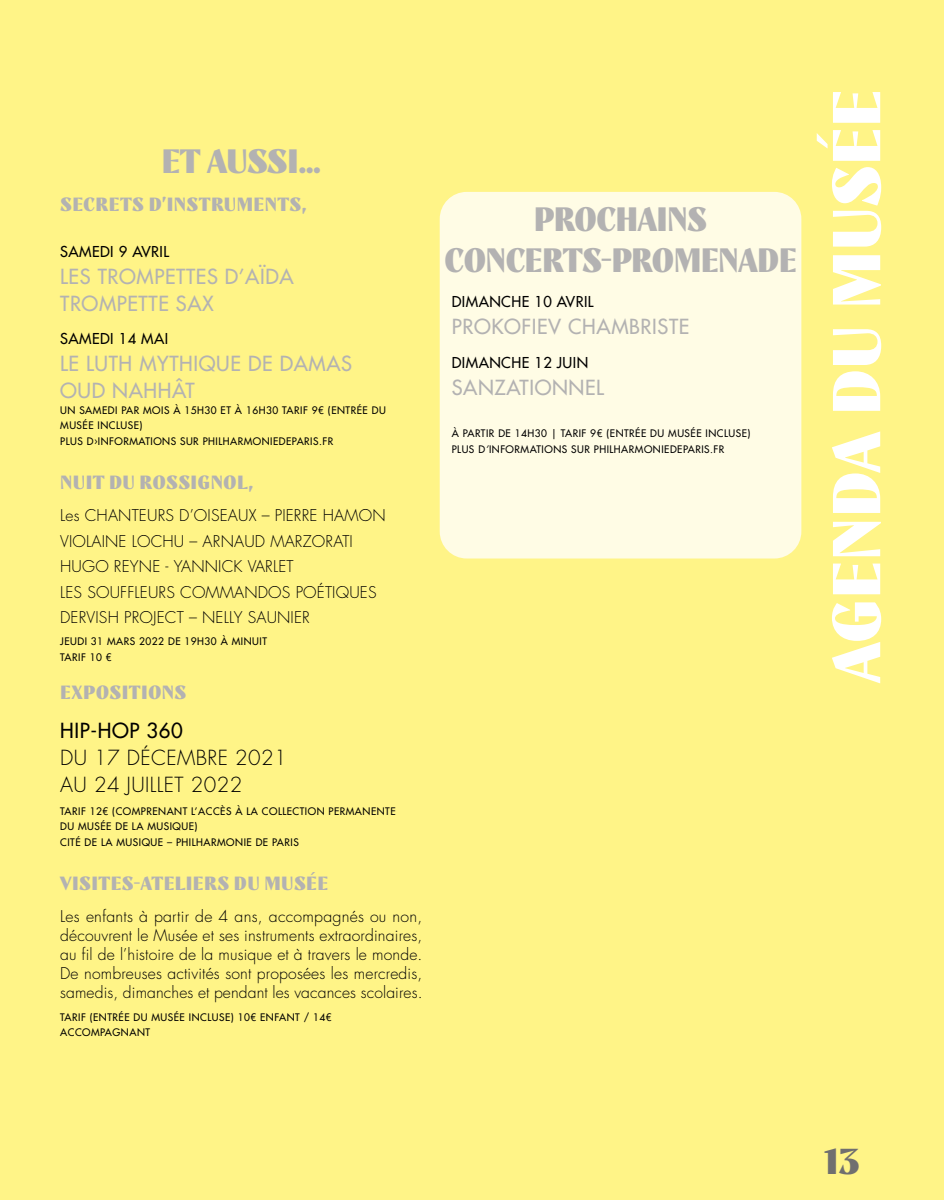
<style>
.page{position:relative;width:944px;height:1200px;background:#fff}
.page>*{position:absolute;margin:0;border:0;box-sizing:border-box;transform-origin:0 0}
.SECTION{font:900 67.5px "TT Nooks Script";color:#fff}
.FOLIO{font:900 36px "TT Nooks Script";color:#706f6f}
._02_00_TITRE_NIV1{font:900 33.75px/40.5px "TT Nooks Script";letter-spacing:-.03em;color:#b3b2b2;text-align:center;scale:.96 1}
._02_00_TITRE_NIV1-2{font:900 33.75px "TT Nooks Script";letter-spacing:-.03em;color:#b3b2b2}
._04_03_TITRE-PROCHAI{font:500 20.25px "Futura Std";letter-spacing:.03em;color:#b3b2b2}
.t1{font:300 20.25px/27px "Futura Std";letter-spacing:.02em;color:#000}
.t2{font:500 20.25px "Futura Std";letter-spacing:.03em;color:#000}
._04_01_TITRE_SECTION{font:900 19.12px "TT Nooks Script";letter-spacing:.02em;color:#b3b2b2}
._04_05_DESCRIPTION{font:300 15.75px/19.1px "Futura Std";letter-spacing:.01em;color:#000;text-align:justify}
._04_02_DATE_PROCHAIN{font:500 14.62px "Futura Std";letter-spacing:.03em;color:#000}
._04_06_AGE_ET_LIEU{font:500 10.12px/15.8px "Futura Std";letter-spacing:.05em;color:#000}
._04_01_TITRE_SECTION-2{font:500 10.12px/15.8px "Futura Std";letter-spacing:.05em;color:#000}
.s1{font-weight:400;font-style:italic}
</style>
<div class="page">
<div style="left:0;top:0;width:944px;height:1199px;background:#fff487"></div>
<div style="left:440px;top:192px;width:361px;height:366px;background:#fffce5;border-radius:27px"></div>
<h1 class="_02_00_TITRE_NIV1-2" style="left:162px;top:140px;width:161px">ET AUSSI...</h1>
<p class="_04_01_TITRE_SECTION" style="left:60px;top:192px;width:248px">SECRETS D’INSTRUMENTS,</p>
<p class="_04_02_DATE_PROCHAIN" style="left:60px;top:242px;width:110px">SAMEDI 9 AVRIL</p>
<p class="_04_03_TITRE-PROCHAI" style="left:60px;top:263px;width:235px">LES TROMPETTES D’AÏDA</p>
<p class="_04_03_TITRE-PROCHAI" style="left:60px;top:290px;width:155px">TROMPETTE SAX</p>
<p class="_04_02_DATE_PROCHAIN" style="left:60px;top:329px;width:110px">SAMEDI 14 MAI</p>
<p class="_04_03_TITRE-PROCHAI" style="left:60px;top:350px;width:293px">LE LUTH MYTHIQUE DE DAMAS</p>
<p class="_04_03_TITRE-PROCHAI" style="left:60px;top:377px;width:136px">OUD NAHHÂT</p>
<p class="_04_06_AGE_ET_LIEU" style="left:60px;top:402px;width:327px">UN SAMEDI PAR MOIS À 15H30 ET À 16H30 TARIF 9€ (ENTRÉE DU<br>MUSÉE INCLUSE)<br>PLUS D›INFORMATIONS SUR PHILHARMONIEDEPARIS.FR</p>
<p class="_04_01_TITRE_SECTION" style="left:60px;top:470px;width:195px">NUIT DU ROSSIGNOL,</p>
<p class="_04_05_DESCRIPTION" style="left:60px;top:506px;width:327px">Les CHANTEURS D’OISEAUX – PIERRE HAMON</p>
<p class="_04_05_DESCRIPTION" style="left:60px;top:531px;width:294px">VIOLAINE LOCHU – ARNAUD MARZORATI</p>
<p class="_04_05_DESCRIPTION" style="left:60px;top:557px;width:235px">HUGO REYNE - YANNICK VARLET</p>
<p class="_04_05_DESCRIPTION" style="left:60px;top:582px;width:318px">LES SOUFFLEURS COMMANDOS POÉTIQUES</p>
<p class="_04_05_DESCRIPTION" style="left:60px;top:608px;width:251px">DERVISH PROJECT – NELLY SAUNIER</p>
<p class="_04_01_TITRE_SECTION-2" style="left:60px;top:633px;width:208px">JEUDI 31 MARS 2022 DE 19H30 À MINUIT<br>TARIF 10 €</p>
<p class="_04_01_TITRE_SECTION" style="left:60px;top:679px;width:128px">EXPOSITIONS</p>
<p class="t2" style="left:60px;top:718px;width:124px">HIP-HOP 360</p>
<p class="t1" style="left:60px;top:744px;width:228px">DU 17 DÉCEMBRE 2021<br>AU 24 JUILLET 2022</p>
<p class="_04_06_AGE_ET_LIEU" style="left:60px;top:802px;width:337px">TARIF 12€ (COMPRENANT L’ACCÈS À LA COLLECTION PERMANENTE<br>DU MUSÉE DE LA MUSIQUE)<br>CITÉ DE LA MUSIQUE – PHILHARMONIE DE PARIS</p>
<p class="_04_01_TITRE_SECTION" style="left:60px;top:870px;width:269px">VISITES-ATELIERS DU MUSÉE</p>
<p class="_04_05_DESCRIPTION" style="left:60px;top:906px;width:364px">Les enfants à partir de 4 ans, accompagnés ou non, découvrent le Musée et ses instruments extraordinaires, au fil de l’histoire de la musique et à travers le monde.<br>De nombreuses activités sont proposées les mercredis, samedis, dimanches et pendant les vacances scolaires.</p>
<p class="_04_06_AGE_ET_LIEU" style="left:60px;top:1008px;width:273px">TARIF (ENTRÉE DU MUSÉE INCLUSE) 10€ ENFANT / 14€<br>ACCOMPAGNANT</p>
<h1 class="_02_00_TITRE_NIV1" style="left:444px;top:200px;width:369px">PROCHAINS<br>CONCERTS-PROMENADE</h1>
<p class="_04_02_DATE_PROCHAIN" style="left:452px;top:293px;width:143px">DIMANCHE 10 AVRIL</p>
<p class="_04_03_TITRE-PROCHAI" style="left:452px;top:314px;width:239px">PROKOFIEV CHAMBRISTE</p>
<p class="_04_02_DATE_PROCHAIN" style="left:452px;top:353px;width:138px">DIMANCHE 12 JUIN</p>
<p class="_04_03_TITRE-PROCHAI" style="left:452px;top:374px;width:154px">SANZATIONNEL</p>
<p class="_04_06_AGE_ET_LIEU" style="left:452px;top:425px;width:300px">À PARTIR DE 14H30 | TARIF 9€ (ENTRÉE DU MUSÉE INCLUSE)<br>PLUS D<span class="s1">’</span>INFORMATIONS SUR PHILHARMONIEDEPARIS.FR</p>
<p class="SECTION" style="left:814px;top:683px;width:595px;rotate:-90deg">AGENDA DU MUSÉE</p>
<p class="FOLIO" style="left:824px;top:1138px;width:37px">13</p>
</div>
